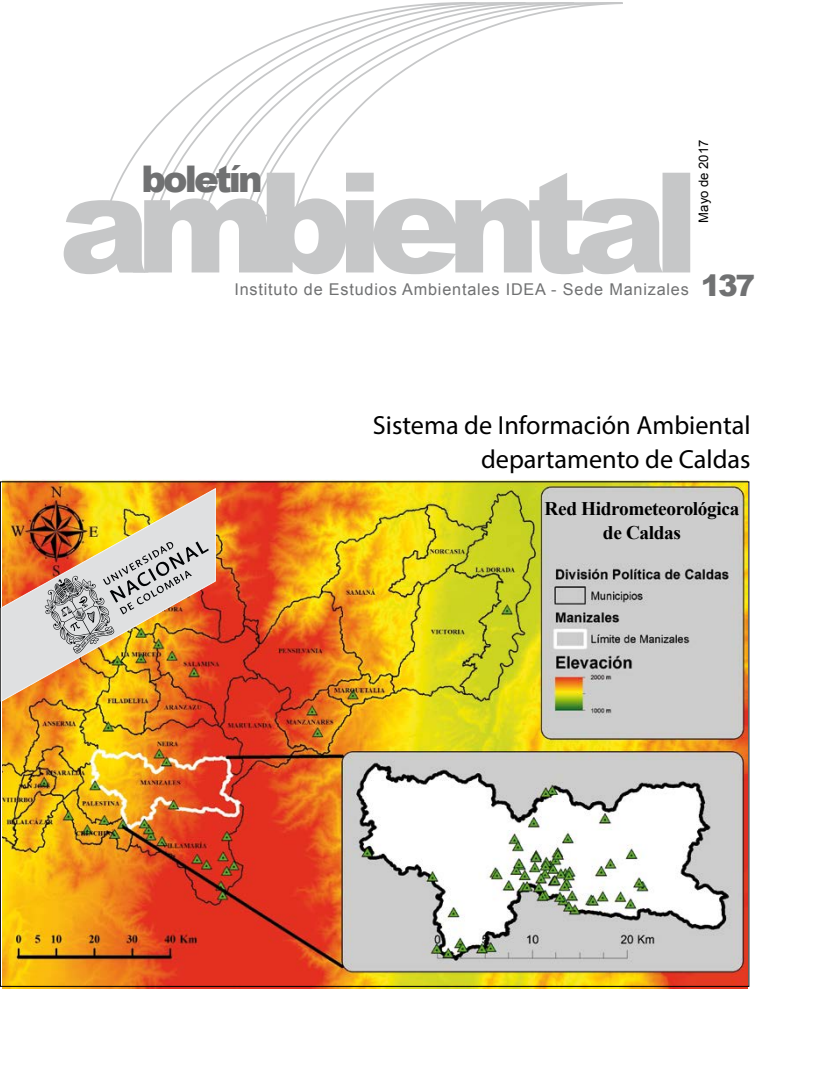
<style>
.page{position:relative;width:839px;height:1092px;background:#fff}
.page>*{position:absolute;margin:0;border:0;box-sizing:border-box;transform-origin:0 0}
.t1{font:900 36.75px "Arial";letter-spacing:-.08em;color:#707172}
.t2{font:26.25px/33.2px "Myriad Pro";color:#000;text-align:right}
.t3{font:700 19.25px/23.1px "Times New Roman";letter-spacing:-.02em;color:#000;text-align:center}
.t4{font:16.28px "Arial";letter-spacing:.05em;color:#707172}
.t5{font:13.12px "Arial";color:#000}
.s1{font-weight:900;font-size:29.57px}
</style>
<div class="page">
<img style="left:3px;top:480px;width:744px;height:508px">
<svg style="left:110px;top:83px;width:92px;height:117px"></svg>
<svg style="left:202px;top:53px;width:48px;height:120px"></svg>
<svg style="left:250px;top:2px;width:373px;height:171px"></svg>
<svg style="left:64px;top:200px;width:80px;height:74px"></svg>
<svg style="left:144px;top:173px;width:546px;height:101px;fill:#c6c7c8"></svg>
<img style="left:1px;top:488px;width:214px;height:213px">
<img style="left:45px;top:541px;width:164px;height:112px">
<h1 class="t1" style="left:141px;top:152px;width:123px">boletín</h1>
<p class="t5" style="left:694px;top:222px;width:84px;rotate:-90deg">Mayo de 2017</p>
<p class="t4" style="left:234px;top:278px;width:522px">Instituto de Estudios Ambientales IDEA - Sede Manizales <span class="s1">137</span></p>
<h2 class="t2" style="left:373px;top:408px;width:379px">Sistema de Información Ambiental departamento de Caldas</h2>
<p class="t3" style="left:544px;top:497px;width:196px">Red Hidrometeorológica de Caldas</p>
</div>
